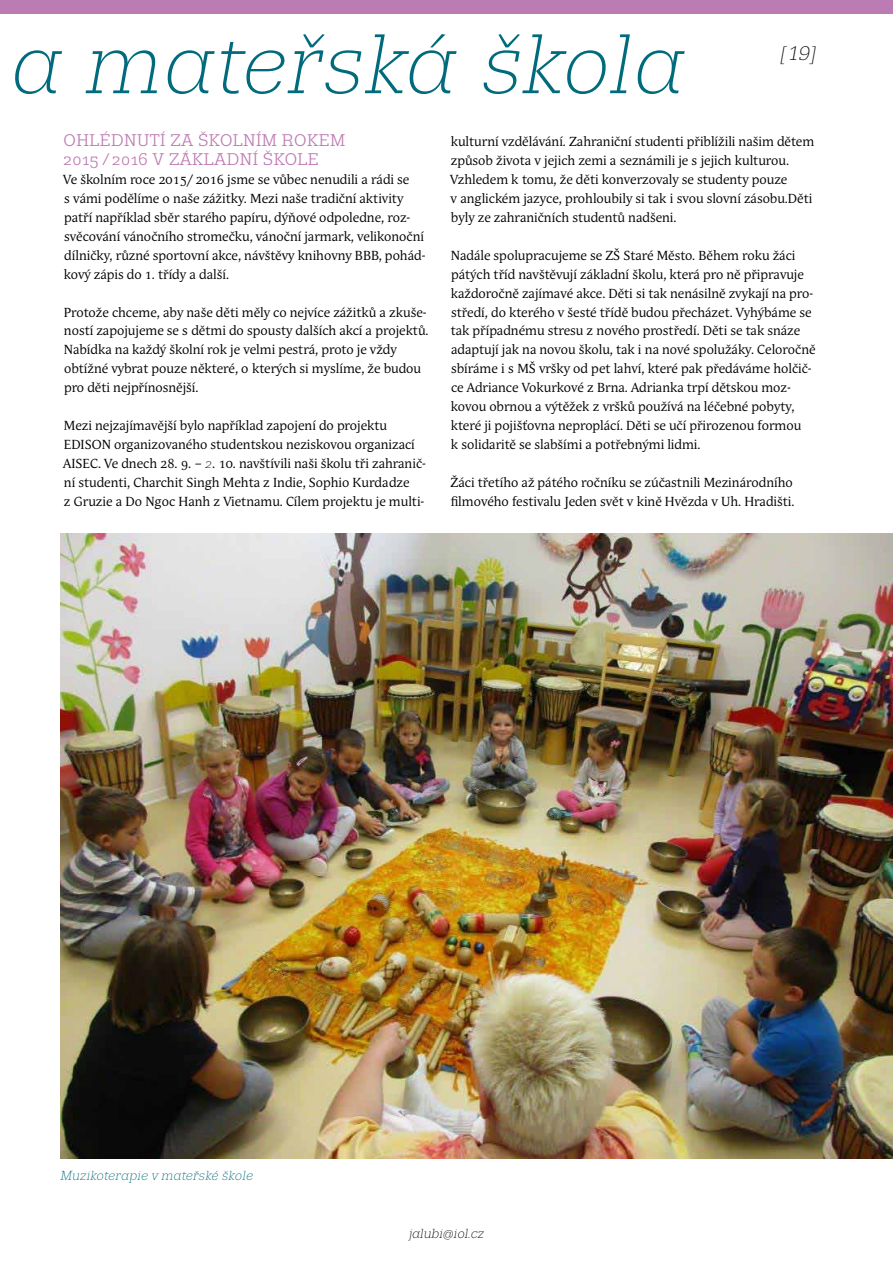
<style>
.page{position:relative;width:893px;height:1263px;background:#fff}
.page>*{position:absolute;margin:0;border:0;box-sizing:border-box;transform-origin:0 0}
.t1{font:italic 300 84px "Trivia Slab";color:#006b7c}
.t2{font:italic 300 19.5px "Trivia Slab";color:#000}
.t3{font:16.8px "Trivia Slab";letter-spacing:.025em;color:#bd78b1}
.t4{font:13.05px/18.9px "Andulka Serif";color:#000}
.t5{font:italic 300 13.05px "Trivia Slab";letter-spacing:.01em;color:#006b7c}
.t6{font:italic 300 13.05px "Trivia Slab";color:#000}
.s1{font-family:"Trivia Slab";font-weight:300;font-style:italic}
</style>
<div class="page">
<div style="left:0;top:0;width:893px;height:14px;background:#bb7cb3"></div>
<img style="left:61px;top:534px;width:832px;height:624px">
<h1 class="t1" style="left:10px;top:20px;width:671px">a m ateřská škola</h1>
<h2 class="t2" style="left:780px;top:43px;width:38px">[19]</h2>
<p class="t3" style="left:64px;top:132px;width:13px">OHLÉD</p>
<p class="t3" style="left:124px;top:132px;width:24px">NUTÍ</p>
<p class="t3" style="left:170px;top:132px;width:40px">ZA ŠKOL</p>
<p class="t3" style="left:243px;top:132px;width:53px">NÍM ROKEM</p>
<p class="t3" style="left:63px;top:151px;width:130px">2015 /2016 V ZÁKLAD</p>
<p class="t3" style="left:240px;top:151px;width:35px">NÍ ŠKOLE</p>
<p class="t4" style="left:63px;top:171px;width:364px">Ve školním roce 2015/ 2016 jsme se vůbec nenudili a rádi se<br>s vámi podělíme o naše zážitky. Mezi naše tradiční aktivity patří například sběr starého papíru, dýňové odpoledne, roz&shy;svěcování vánočního stromečku, vánoční jarmark, velikonoční dílničky, různé sportovní akce, návštěvy knihovny BBB, pohád&shy;kový zápis do 1. třídy a další.</p>
<p class="t4" style="left:64px;top:303px;width:366px">Protože chceme, aby naše děti měly co nejvíce zážitků a zkuše&shy;ností zapojujeme se s dětmi do spousty dalších akcí a projektů.<br>Nabídka na každý školní rok je velmi pestrá, proto je vždy obtížné vybrat pouze některé, o kterých si myslíme, že budou pro děti nejpřínosnější.</p>
<p class="t4" style="left:63px;top:417px;width:364px">Mezi nejzajímavější bylo například zapojení do projektu EDISON organizovaného studentskou neziskovou organizací AISEC. Ve dnech 28. 9. – <span class="s1">2</span>. 10. navštívili naši školu tři zahranič&shy;ní studenti, Charchit Singh Mehta z Indie, Sophio Kurdadze<br>z Gruzie a Do Ngoc Hanh z Vietnamu. Cílem projektu je multi-</p>
<p class="t4" style="left:450px;top:133px;width:366px">kulturní vzdělávání. Zahraniční studenti přiblížili našim dětem způsob života v jejich zemi a seznámili je s jejich kulturou.<br>Vzhledem k tomu, že děti konverzovaly se studenty pouze<br>v anglickém jazyce, prohloubily si tak i svou slovní zásobu.Děti byly ze zahraničních studentů nadšeni.</p>
<p class="t4" style="left:451px;top:246px;width:366px">Nadále spolupracujeme se ZŠ Staré Město. Během roku žáci pátých tříd navštěvují základní školu, která pro ně připravuje každoročně zajímavé akce. Děti si tak nenásilně zvykají na pro&shy;středí, do kterého v šesté třídě budou přecházet. Vyhýbáme se tak případnému stresu z nového prostředí. Děti se tak snáze adaptují jak na novou školu, tak i na nové spolužáky. Celoročně sbíráme i s MŠ vršky od pet lahví, které pak předáváme holčič&shy;ce Adriance Vokurkové z Brna. Adrianka trpí dětskou moz&shy;kovou obrnou a výtěžek z vršků používá na léčebné pobyty, které ji pojišťovna neproplácí. Děti se učí přirozenou formou<br>k solidaritě se slabšími a potřebnými lidmi.</p>
<p class="t4" style="left:451px;top:473px;width:345px">Žáci třetího až pátého ročníku se zúčastnili Mezinárodního filmového festivalu Jeden svět v kině Hvězda v Uh. Hradišti.</p>
<p class="t5" style="left:61px;top:1169px;width:194px">Muzikoterapie v m ateřské škole</p>
<p class="t6" style="left:409px;top:1227px;width:76px">jalubi@iol.cz</p>
</div>
